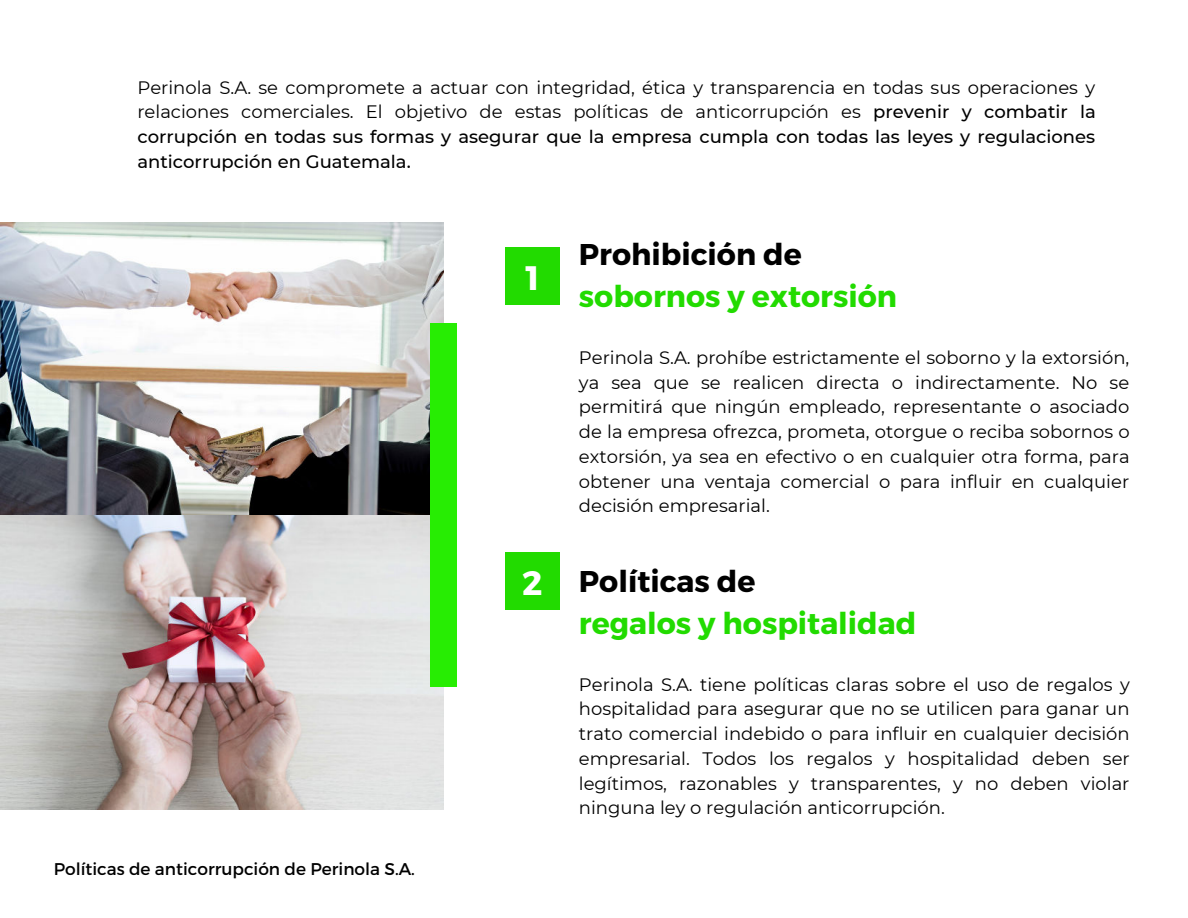
<style>
.page{position:relative;width:1188px;height:918px;background:#fff}
.page>*{position:absolute;margin:0;border:0;box-sizing:border-box;transform-origin:0 0}
.t1{font:700 33.9px "Montserrat";color:#fff}
.t2{font:700 30px "Montserrat";color:#22db00}
.t3{font:700 30px "Montserrat";color:#000}
.t4{font:18px/24.8px "Montserrat";color:#000;text-align:justify}
.t5{font:16.95px "Montserrat";color:#000}
.s1{font-weight:500}
</style>
<div class="page">
<div style="left:505px;top:247px;width:55px;height:58px;background:#22db00"></div>
<div style="left:505px;top:552px;width:55px;height:58px;background:#22db00"></div>
<img style="left:0;top:222px;width:443px;height:293px">
<img style="left:0;top:515px;width:443px;height:295px">
<div style="left:430px;top:323px;width:27px;height:363px;background:#27ed03"></div>
<p class="t4" style="left:137px;top:74px;width:960px">Perinola S.A. se compromete a actuar con integridad, ética y transparencia en todas sus operaciones y relaciones comerciales. El objetivo de estas políticas de anticorrupción es <span class="s1">prevenir y combatir la corrupción en todas sus formas y asegurar que la empresa cumpla con todas las leyes y regulaciones anticorrupción en Guatemala.</span></p>
<p class="t5" style="left:54px;top:859px;width:363px">Políticas de anticorrupción de Perinola S.A.</p>
<h1 class="t1" style="left:525px;top:257px;width:15px">1</h1>
<h1 class="t1" style="left:522px;top:562px;width:22px">2</h1>
<h2 class="t3" style="left:579px;top:236px;width:224px">Prohibición de</h2>
<h2 class="t2" style="left:579px;top:277px;width:320px">sobornos y extorsión</h2>
<p class="t4" style="left:579px;top:345px;width:552px">Perinola S.A. prohíbe estrictamente el soborno y la extorsión, ya sea que se realicen directa o indirectamente. No se permitirá que ningún empleado, representante o asociado de la empresa ofrezca, prometa, otorgue o reciba sobornos o extorsión, ya sea en efectivo o en cualquier otra forma, para obtener una ventaja comercial o para influir en cualquier decisión empresarial.</p>
<h2 class="t3" style="left:579px;top:563px;width:178px">Políticas de</h2>
<h2 class="t2" style="left:579px;top:604px;width:339px">regalos y hospitalidad</h2>
<p class="t4" style="left:579px;top:671px;width:552px">Perinola S.A. tiene políticas claras sobre el uso de regalos y hospitalidad para asegurar que no se utilicen para ganar un trato comercial indebido o para influir en cualquier decisión empresarial. Todos los regalos y hospitalidad deben ser legítimos, razonables y transparentes, y no deben violar ninguna ley o regulación anticorrupción.</p>
</div>
